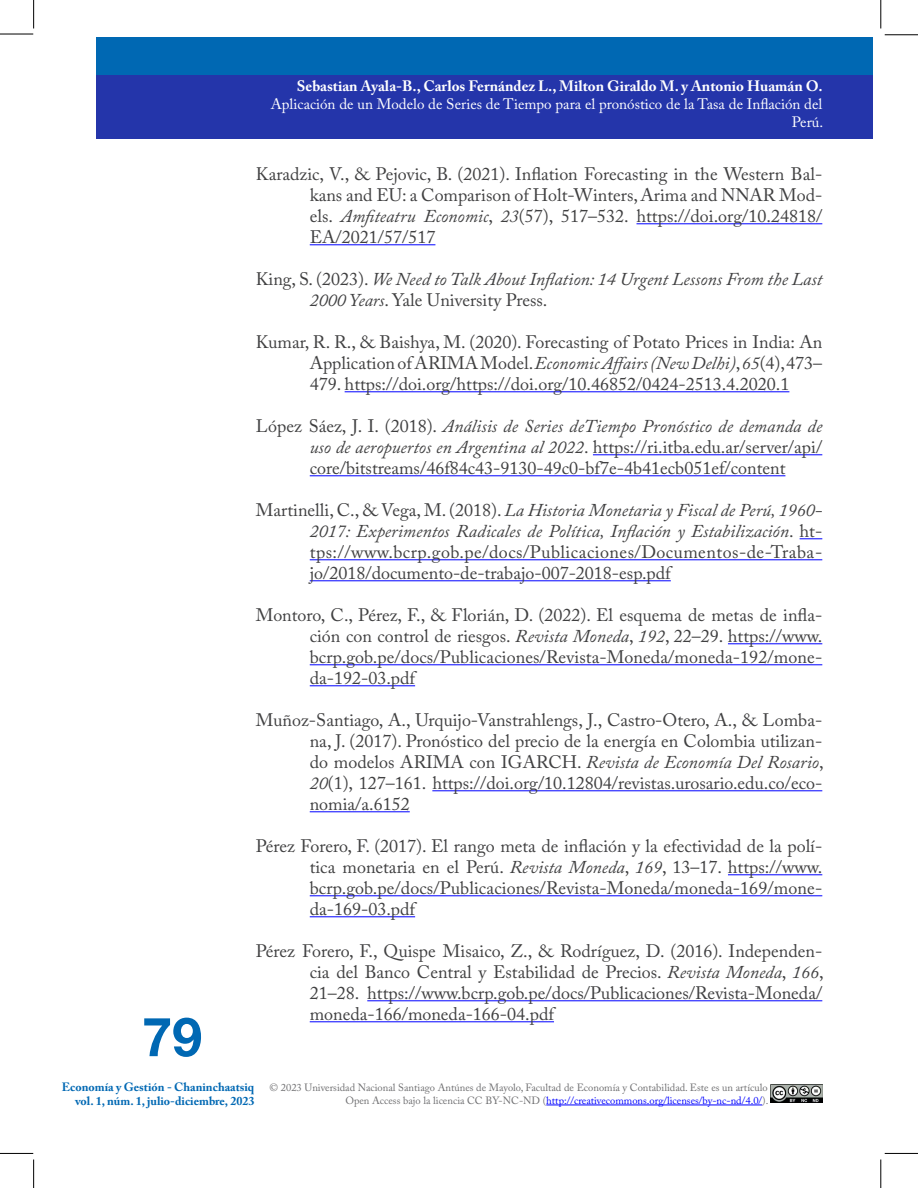
<style>
.page{position:relative;width:918px;height:1188px;background:#fff}
.page>*{position:absolute;margin:0;border:0;box-sizing:border-box;transform-origin:0 0}
.t1{font:700 54px "Helvetica Neue LT Std";color:#0068b3}
.t2{font:18px/21px "Adobe Caslon Pro";color:#404041;text-align:justify}
.t3{font:italic 18px/21px "Adobe Caslon Pro";color:#404041}
.t4{font:15px/18px "Adobe Caslon Pro";color:#fff;text-align:right}
.t5{font:700 15px "Adobe Caslon Pro";color:#fff}
.t6{font:700 12px/14.4px "Adobe Caslon Pro";color:#0068b3;text-align:right}
.t7{font:10.5px/12.6px "Adobe Caslon Pro";color:#6e6e70;text-align:right}
.s1{font-style:italic}
.s2{font-style:normal}
.s3{color:#00f}
</style>
<div class="page">
<svg style="left:880px;top:0;width:1px;height:28px"></svg>
<svg style="left:880px;top:1160px;width:1px;height:28px"></svg>
<svg style="left:33px;top:0;width:1px;height:28px"></svg>
<svg style="left:33px;top:1160px;width:1px;height:28px"></svg>
<hr style="left:0;top:34px;width:33px;height:1px;background:#000">
<hr style="left:0;top:1153px;width:33px;height:1px;background:#000">
<hr style="left:885px;top:34px;width:33px;height:1px;background:#000">
<hr style="left:885px;top:1153px;width:33px;height:1px;background:#000">
<div style="left:96px;top:38px;width:776px;height:37px;background:#0068b3"></div>
<div style="left:96px;top:75px;width:776px;height:64px;background:#2435aa"></div>
<hr style="left:546px;top:1105px;width:216px;height:1px;background:#00f">
<img style="left:770px;top:1085px;width:52px;height:18px">
<hr style="left:637px;top:223px;width:185px;height:1px;background:#00f">
<hr style="left:310px;top:244px;width:125px;height:1px;background:#00f">
<hr style="left:345px;top:391px;width:444px;height:1px;background:#00f">
<hr style="left:593px;top:454px;width:229px;height:1px;background:#00f">
<hr style="left:310px;top:475px;width:475px;height:1px;background:#00f">
<svg style="left:800px;top:538px;width:22px;height:1px"></svg>
<hr style="left:310px;top:559px;width:512px;height:1px;background:#00f">
<hr style="left:310px;top:580px;width:361px;height:1px;background:#00f">
<hr style="left:728px;top:643px;width:94px;height:1px;background:#00f">
<hr style="left:310px;top:664px;width:512px;height:1px;background:#00f">
<hr style="left:310px;top:685px;width:105px;height:1px;background:#00f">
<hr style="left:432px;top:790px;width:390px;height:1px;background:#00f">
<hr style="left:310px;top:811px;width:100px;height:1px;background:#00f">
<hr style="left:728px;top:874px;width:94px;height:1px;background:#00f">
<hr style="left:310px;top:895px;width:512px;height:1px;background:#00f">
<hr style="left:310px;top:916px;width:105px;height:1px;background:#00f">
<hr style="left:367px;top:1000px;width:455px;height:1px;background:#00f">
<hr style="left:310px;top:1021px;width:244px;height:1px;background:#00f">
<h1 class="t1" style="left:142px;top:1004px;width:62px">79</h1>
<p class="t5" style="left:297px;top:77px;width:527px">Sebastian Ayala-B., Carlos Fernández L., Milton Giraldo M. y Antonio Huamán O.</p>
<p class="t4" style="left:271px;top:95px;width:554px">Aplicación de un Modelo de Series de Tiempo para el pronóstico de la Tasa de Inflación del<br>Perú.</p>
<p class="t2" style="left:310px;top:163px;width:514px;text-indent:-54px">Karadzic, V., &amp; Pejovic, B. (2021). Inflation Forecasting in the Western Bal&shy;kans and EU: a Comparison of Holt-Winters, Arima and NNAR Mod&shy;els. <span class="s1">Amfiteatru Economic</span>, <span class="s1">23</span>(57), 517–532. https://doi.org/10.24818/ EA/2021/57/517</p>
<p class="t3" style="left:310px;top:268px;width:514px;text-indent:-54px"><span class="s2">King, S. (2023).</span> We Need to Talk About Inflation: 14 Urgent Lessons From the Last<br>2000 Years<span class="s2">. Yale University Press.</span></p>
<p class="t2" style="left:310px;top:331px;width:514px;text-indent:-54px">Kumar, R. R., &amp; Baishya, M. (2020). Forecasting of Potato Prices in India: An Application of ARIMA Model. <span class="s1">Economic Affairs (New Delhi)</span>, <span class="s1">65</span>(4), 473– 479. https://doi.org/https://doi.org/10.46852/0424-2513.4.2020.1</p>
<p class="t2" style="left:310px;top:415px;width:514px;text-indent:-54px">López Sáez, J. I. (2018). <span class="s1">Análisis de Series deTiempo Pronóstico de demanda de uso de aeropuertos en Argentina al 2022</span>. https://ri.itba.edu.ar/server/api/ core/bitstreams/46f84c43-9130-49c0-bf7e-4b41ecb051ef/content</p>
<p class="t2" style="left:310px;top:499px;width:514px;text-indent:-54px">Martinelli, C., &amp; Vega, M. (2018). <span class="s1">La Historia Monetaria y Fiscal de Perú, 1960- 2017: Experimentos Radicales de Política, Inflación y Estabilización</span>. ht&shy;tps://www.bcrp.gob.pe/docs/Publicaciones/Documentos-de-Traba&shy;jo/2018/documento-de-trabajo-007-2018-esp.pdf</p>
<p class="t2" style="left:310px;top:604px;width:514px;text-indent:-54px">Montoro, C., Pérez, F., &amp; Florián, D. (2022). El esquema de metas de infla&shy;ción con control de riesgos. <span class="s1">Revista Moneda</span>, <span class="s1">192</span>, 22–29. https://www. bcrp.gob.pe/docs/Publicaciones/Revista-Moneda/moneda-192/mone&shy;da-192-03.pdf</p>
<p class="t2" style="left:310px;top:709px;width:515px;text-indent:-54px">Muñoz-Santiago, A., Urquijo-Vanstrahlengs, J., Castro-Otero, A., &amp; Lomba&shy;na, J. (2017). Pronóstico del precio de la energía en Colombia utilizan&shy;do modelos ARIMA con IGARCH. <span class="s1">Revista de Economía Del Rosario</span>, <span class="s1">20</span>(1), 127–161. https://doi.org/10.12804/revistas.urosario.edu.co/eco&shy;nomia/a.6152</p>
<p class="t2" style="left:310px;top:835px;width:514px;text-indent:-54px">Pérez Forero, F. (2017). El rango meta de inflación y la efectividad de la polí&shy;tica monetaria en el Perú. <span class="s1">Revista Moneda</span>, <span class="s1">169</span>, 13–17. https://www. bcrp.gob.pe/docs/Publicaciones/Revista-Moneda/moneda-169/mone&shy;da-169-03.pdf</p>
<p class="t2" style="left:310px;top:940px;width:515px;text-indent:-54px">Pérez Forero, F., Quispe Misaico, Z., &amp; Rodríguez, D. (2016). Independen&shy;cia del Banco Central y Estabilidad de Precios. <span class="s1">Revista Moneda</span>, <span class="s1">166</span>, 21–28. https://www.bcrp.gob.pe/docs/Publicaciones/Revista-Moneda/ moneda-166/moneda-166-04.pdf</p>
<p class="t6" style="left:62px;top:1079px;width:194px">Economía y Gestión - Chaninchaatsiq vol. 1, núm. 1, julio-diciembre, 2023</p>
<p class="t7" style="left:270px;top:1081px;width:500px">© 2023 Universidad Nacional Santiago Antúnes de Mayolo, Facultad de Economía y Contabilidad. Este es un artículo<br>Open Access bajo la licencia CC BY-NC-ND (<span class="s3">http://creativecommons.org/licenses/by-nc-nd/4.0/</span>).</p>
</div>
